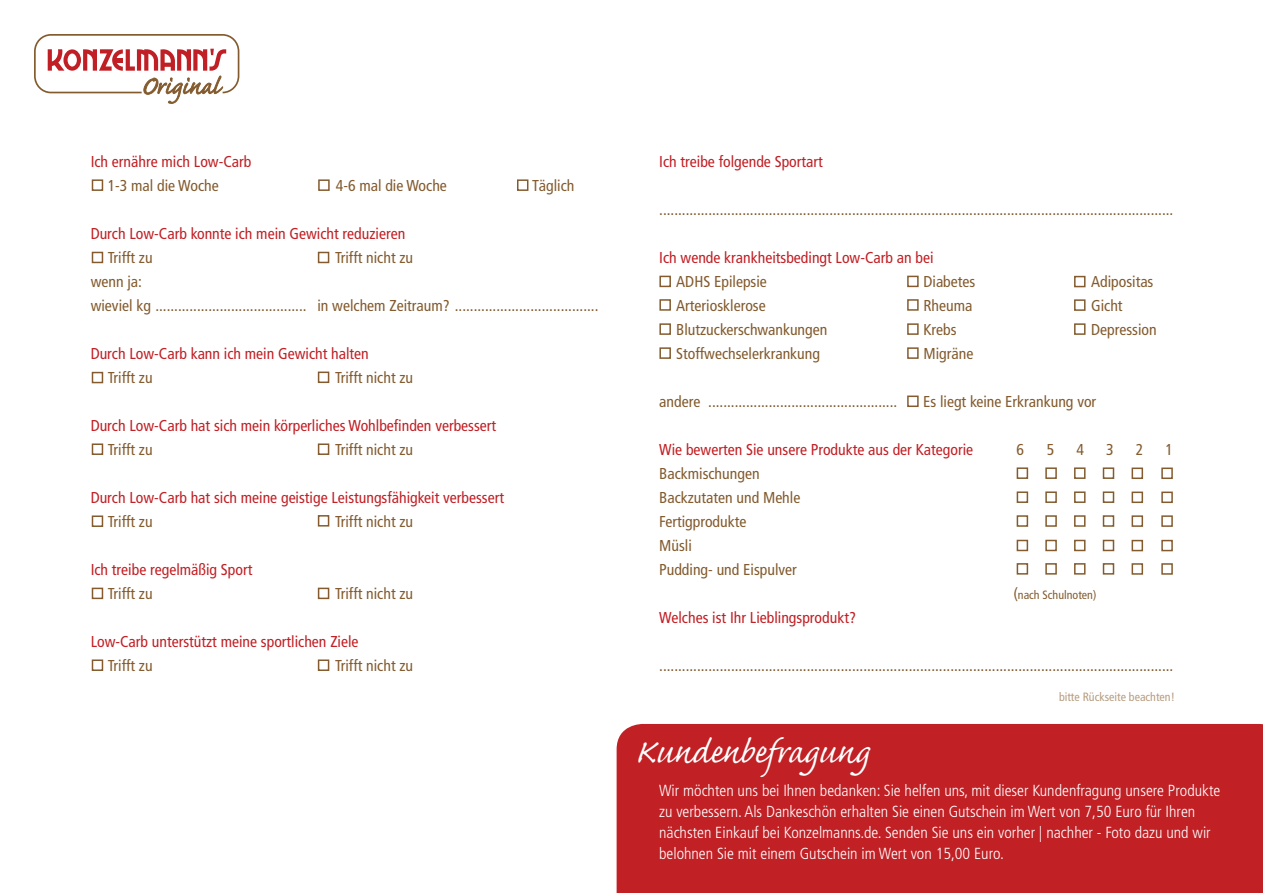
<style>
.page{position:relative;width:1263px;height:893px;background:#fff}
.page>*{position:absolute;margin:0;border:0;box-sizing:border-box;transform-origin:0 0}
.t1{font:42px "Caflisch Script Web Pro";color:#fff}
.t2{font:300 condensed 16.05px/21px "Frutiger LT Std";color:#fff}
.t3{font:condensed 15.75px "Frutiger LT Std";color:#835b2e}
.t4{font:condensed 15.75px "Frutiger LT Std";color:#c12025}
.t5{font:condensed 12px "Frutiger LT Std";color:#b79d7f}
.t6{font:condensed 12px "Frutiger LT Std";color:#835b2e}
.s1{font-size:15.75px}
</style>
<div class="page">
<div style="left:34px;top:34px;width:205px;height:59px;border:2px solid #845b2e;border-radius:16px"></div>
<svg style="left:48px;top:49px;width:178px;height:55px"></svg>
<div style="left:92px;top:179px;width:11px;height:12px;border:2px solid #835b2e"></div>
<div style="left:318px;top:179px;width:12px;height:12px;border:2px solid #835b2e"></div>
<div style="left:517px;top:179px;width:11px;height:12px;border:2px solid #835b2e"></div>
<div style="left:617px;top:724px;width:646px;height:169px;background:#c12025"></div>
<div style="left:92px;top:252px;width:11px;height:11px;border:2px solid #835b2e"></div>
<div style="left:92px;top:372px;width:11px;height:11px;border:2px solid #835b2e"></div>
<div style="left:318px;top:372px;width:11px;height:11px;border:2px solid #835b2e"></div>
<div style="left:92px;top:443px;width:11px;height:12px;border:2px solid #835b2e"></div>
<div style="left:318px;top:443px;width:11px;height:12px;border:2px solid #835b2e"></div>
<div style="left:92px;top:515px;width:11px;height:12px;border:2px solid #835b2e"></div>
<div style="left:318px;top:515px;width:11px;height:12px;border:2px solid #835b2e"></div>
<div style="left:92px;top:588px;width:11px;height:11px;border:2px solid #835b2e"></div>
<div style="left:318px;top:588px;width:11px;height:11px;border:2px solid #835b2e"></div>
<div style="left:659px;top:276px;width:12px;height:11px;border:2px solid #835b2e"></div>
<div style="left:907px;top:276px;width:12px;height:11px;border:2px solid #835b2e"></div>
<div style="left:1074px;top:276px;width:11px;height:11px;border:2px solid #835b2e"></div>
<div style="left:1017px;top:467px;width:11px;height:12px;border:2px solid #835b2e"></div>
<div style="left:1045px;top:467px;width:12px;height:12px;border:2px solid #835b2e"></div>
<div style="left:1074px;top:467px;width:11px;height:12px;border:2px solid #835b2e"></div>
<div style="left:1103px;top:467px;width:11px;height:12px;border:2px solid #835b2e"></div>
<div style="left:1131px;top:468px;width:12px;height:11px;border:2px solid #835b2e"></div>
<div style="left:1161px;top:468px;width:12px;height:11px;border:2px solid #835b2e"></div>
<div style="left:659px;top:299px;width:12px;height:12px;border:2px solid #835b2e"></div>
<div style="left:907px;top:299px;width:12px;height:12px;border:2px solid #835b2e"></div>
<div style="left:1074px;top:299px;width:11px;height:12px;border:2px solid #835b2e"></div>
<div style="left:659px;top:323px;width:12px;height:12px;border:2px solid #835b2e"></div>
<div style="left:907px;top:323px;width:12px;height:12px;border:2px solid #835b2e"></div>
<div style="left:1074px;top:323px;width:11px;height:12px;border:2px solid #835b2e"></div>
<div style="left:659px;top:347px;width:12px;height:12px;border:2px solid #835b2e"></div>
<div style="left:907px;top:347px;width:12px;height:12px;border:2px solid #835b2e"></div>
<div style="left:92px;top:659px;width:11px;height:12px;border:2px solid #835b2e"></div>
<div style="left:318px;top:659px;width:11px;height:12px;border:2px solid #835b2e"></div>
<div style="left:318px;top:252px;width:11px;height:11px;border:2px solid #835b2e"></div>
<div style="left:1017px;top:491px;width:11px;height:12px;border:2px solid #835b2e"></div>
<div style="left:1045px;top:491px;width:12px;height:12px;border:2px solid #835b2e"></div>
<div style="left:1074px;top:491px;width:11px;height:12px;border:2px solid #835b2e"></div>
<div style="left:1103px;top:491px;width:11px;height:12px;border:2px solid #835b2e"></div>
<div style="left:1131px;top:492px;width:12px;height:11px;border:2px solid #835b2e"></div>
<div style="left:1161px;top:492px;width:12px;height:11px;border:2px solid #835b2e"></div>
<div style="left:1017px;top:515px;width:11px;height:12px;border:2px solid #835b2e"></div>
<div style="left:1045px;top:515px;width:12px;height:12px;border:2px solid #835b2e"></div>
<div style="left:1074px;top:515px;width:11px;height:12px;border:2px solid #835b2e"></div>
<div style="left:1103px;top:515px;width:11px;height:12px;border:2px solid #835b2e"></div>
<div style="left:1131px;top:515px;width:12px;height:12px;border:2px solid #835b2e"></div>
<div style="left:1161px;top:515px;width:12px;height:12px;border:2px solid #835b2e"></div>
<div style="left:1017px;top:540px;width:11px;height:11px;border:2px solid #835b2e"></div>
<div style="left:1045px;top:540px;width:12px;height:11px;border:2px solid #835b2e"></div>
<div style="left:1074px;top:540px;width:11px;height:11px;border:2px solid #835b2e"></div>
<div style="left:1103px;top:540px;width:11px;height:11px;border:2px solid #835b2e"></div>
<div style="left:1131px;top:540px;width:12px;height:11px;border:2px solid #835b2e"></div>
<div style="left:1161px;top:540px;width:12px;height:11px;border:2px solid #835b2e"></div>
<div style="left:1017px;top:563px;width:11px;height:12px;border:2px solid #835b2e"></div>
<div style="left:1045px;top:563px;width:12px;height:12px;border:2px solid #835b2e"></div>
<div style="left:1074px;top:563px;width:11px;height:12px;border:2px solid #835b2e"></div>
<div style="left:1103px;top:563px;width:11px;height:12px;border:2px solid #835b2e"></div>
<div style="left:1131px;top:563px;width:12px;height:12px;border:2px solid #835b2e"></div>
<div style="left:1161px;top:563px;width:12px;height:12px;border:2px solid #835b2e"></div>
<div style="left:907px;top:396px;width:12px;height:11px;border:2px solid #835b2e"></div>
<p class="t4" style="left:91px;top:152px;width:162px">Ich ernähre mich Low-Carb</p>
<p class="t3" style="left:108px;top:176px;width:113px">1-3 mal die Woche</p>
<p class="t3" style="left:336px;top:176px;width:113px">4-6 mal die Woche</p>
<p class="t3" style="left:532px;top:176px;width:44px">Täglich</p>
<p class="t4" style="left:91px;top:224px;width:316px">Durch Low-Carb konnte ich mein Gewicht reduzieren</p>
<p class="t3" style="left:108px;top:248px;width:46px">Trifft zu</p>
<p class="t3" style="left:335px;top:248px;width:80px">Trifft nicht zu</p>
<p class="t3" style="left:91px;top:272px;width:53px">wenn ja:</p>
<p class="t3" style="left:91px;top:296px;width:509px">wieviel kg ........................................ in welchem Zeitraum? ......................................</p>
<p class="t4" style="left:91px;top:344px;width:280px">Durch Low-Carb kann ich mein Gewicht halten</p>
<p class="t3" style="left:108px;top:368px;width:46px">Trifft zu</p>
<p class="t3" style="left:335px;top:368px;width:80px">Trifft nicht zu</p>
<p class="t4" style="left:91px;top:416px;width:407px">Durch Low-Carb hat sich mein körperliches Wohlbefinden verbessert</p>
<p class="t3" style="left:108px;top:440px;width:46px">Trifft zu</p>
<p class="t3" style="left:335px;top:440px;width:80px">Trifft nicht zu</p>
<p class="t4" style="left:91px;top:488px;width:415px">Durch Low-Carb hat sich meine geistige Leistungsfähigkeit verbessert</p>
<p class="t3" style="left:108px;top:512px;width:46px">Trifft zu</p>
<p class="t3" style="left:335px;top:512px;width:80px">Trifft nicht zu</p>
<p class="t4" style="left:91px;top:560px;width:163px">Ich treibe regelmäßig Sport</p>
<p class="t3" style="left:108px;top:584px;width:46px">Trifft zu</p>
<p class="t3" style="left:335px;top:584px;width:80px">Trifft nicht zu</p>
<p class="t4" style="left:91px;top:632px;width:269px">Low-Carb unterstützt meine sportlichen Ziele</p>
<p class="t3" style="left:108px;top:656px;width:46px">Trifft zu</p>
<p class="t3" style="left:335px;top:656px;width:80px">Trifft nicht zu</p>
<p class="t4" style="left:659px;top:152px;width:165px">Ich treibe folgende Sportart</p>
<p class="t3" style="left:659px;top:200px;width:516px">........................................................................................................................................</p>
<p class="t4" style="left:659px;top:248px;width:276px">Ich wende krankheitsbedingt Low-Carb an bei</p>
<p class="t3" style="left:676px;top:272px;width:92px">ADHS Epilepsie</p>
<p class="t3" style="left:676px;top:296px;width:91px">Arteriosklerose</p>
<p class="t3" style="left:676px;top:320px;width:153px">Blutzuckerschwankungen</p>
<p class="t3" style="left:676px;top:344px;width:145px">Stoffwechselerkrankung</p>
<p class="t3" style="left:659px;top:392px;width:239px">andere ..................................................</p>
<p class="t3" style="left:923px;top:392px;width:175px">Es liegt keine Erkrankung vor</p>
<p class="t4" style="left:659px;top:440px;width:315px">Wie bewerten Sie unsere Produkte aus der Kategorie</p>
<p class="t3" style="left:659px;top:464px;width:102px">Backmischungen</p>
<p class="t3" style="left:659px;top:488px;width:143px">Backzutaten und Mehle</p>
<p class="t3" style="left:659px;top:512px;width:89px">Fertigprodukte</p>
<p class="t3" style="left:659px;top:536px;width:34px">Müsli</p>
<p class="t3" style="left:659px;top:560px;width:139px">Pudding- und Eispulver</p>
<p class="t6" style="left:1013px;top:588px;width:84px"><span class="s1">(</span>nach Schulnoten)</p>
<p class="t4" style="left:659px;top:608px;width:198px">Welches ist Ihr Lieblingsprodukt?</p>
<p class="t3" style="left:923px;top:272px;width:53px">Diabetes</p>
<p class="t3" style="left:923px;top:296px;width:51px">Rheuma</p>
<p class="t3" style="left:923px;top:320px;width:35px">Krebs</p>
<p class="t3" style="left:923px;top:344px;width:51px">Migräne</p>
<p class="t3" style="left:1091px;top:272px;width:64px">Adipositas</p>
<p class="t3" style="left:1091px;top:296px;width:33px">Gicht</p>
<p class="t3" style="left:1091px;top:320px;width:67px">Depression</p>
<p class="t3" style="left:1016px;top:441px;width:9px">6</p>
<p class="t3" style="left:1047px;top:441px;width:9px">5</p>
<p class="t3" style="left:1076px;top:441px;width:9px">4</p>
<p class="t3" style="left:1106px;top:441px;width:9px">3</p>
<p class="t3" style="left:1136px;top:441px;width:9px">2</p>
<p class="t3" style="left:1165px;top:441px;width:9px">1</p>
<p class="t3" style="left:659px;top:656px;width:516px">........................................................................................................................................</p>
<p class="t1" style="left:635px;top:730px;width:236px">Kundenbefragung</p>
<p class="t5" style="left:1059px;top:689px;width:117px">bitte Rückseite beachten!</p>
<p class="t2" style="left:659px;top:780px;width:563px">Wir möchten uns bei Ihnen bedanken: Sie helfen uns, mit dieser Kundenfragung unsere Produkte zu verbessern. Als Dankeschön erhalten Sie einen Gutschein im Wert von 7,50 Euro für Ihren nächsten Einkauf bei Konzelmanns.de. Senden Sie uns ein vorher | nachher - Foto dazu und wir belohnen Sie mit einem Gutschein im Wert von 15,00 Euro.</p>
</div>
